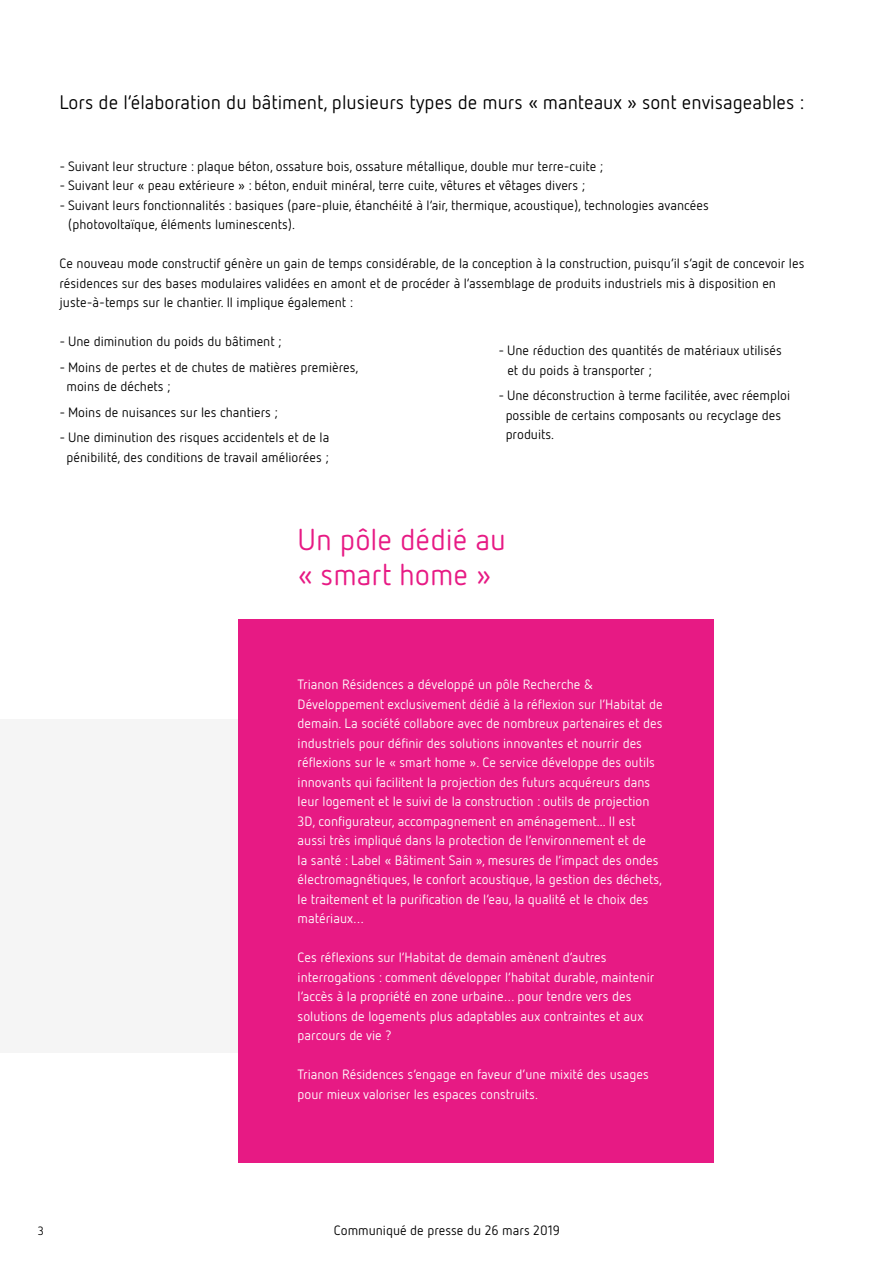
<style>
.page{position:relative;width:893px;height:1263px;background:#fff}
.page>*{position:absolute;margin:0;border:0;box-sizing:border-box;transform-origin:0 0}
.t1{font:30px/34.5px "Netto OT";color:#e71a84}
.t2{font:19.5px "Netto OT";color:#000}
.t3{font:13.5px/19.5px "Netto OT";color:#000}
.t4{font:13.5px/19.5px "Netto OT";color:#fff}
.t5{font:12px "Netto OT";color:#000}
</style>
<div class="page">
<div style="left:0;top:719px;width:465px;height:333px;background:#f5f5f5"></div>
<div style="left:238px;top:619px;width:475px;height:544px;background:#e71a84"></div>
<h2 class="t2" style="left:60px;top:91px;width:746px">Lors de l’élaboration du bâtiment, plusieurs types de murs « manteaux » sont envisageables :</h2>
<p class="t3" style="left:60px;top:156px;width:545px">- Suivant leur structure : plaque béton, ossature bois, ossature métallique, double mur terre-cuite ;</p>
<p class="t3" style="left:60px;top:176px;width:527px">- Suivant leur « peau extérieure » : béton, enduit minéral, terre cuite, vêtures et vêtages divers ;</p>
<p class="t3" style="left:68px;top:195px;width:642px;text-indent:-9px">- Suivant leurs fonctionnalités : basiques (pare-pluie, étanchéité à l’air, thermique, acoustique), technologies avancées (photovoltaïque, éléments luminescents).</p>
<p class="t3" style="left:60px;top:254px;width:746px">Ce nouveau mode constructif génère un gain de temps considérable, de la conception à la construction, puisqu’il s’agit de concevoir les résidences sur des bases modulaires validées en amont et de procéder à l’assemblage de produits industriels mis à disposition en juste-à-temps sur le chantier. Il implique également :</p>
<p class="t3" style="left:60px;top:332px;width:224px">- Une diminution du poids du bâtiment ;</p>
<p class="t3" style="left:67px;top:357px;width:293px;text-indent:-7px">- Moins de pertes et de chutes de matières premières, moins de déchets ;</p>
<p class="t3" style="left:60px;top:402px;width:220px">- Moins de nuisances sur les chantiers ;</p>
<p class="t3" style="left:60px;top:428px;width:271px;text-align:center">- Une diminution des risques accidentels et de la pénibilité, des conditions de travail améliorées ;</p>
<p class="t3" style="left:507px;top:341px;width:276px;text-indent:-9px">- Une réduction des quantités de matériaux utilisés et du poids à transporter ;</p>
<p class="t3" style="left:506px;top:386px;width:286px;text-indent:-7px">- Une déconstruction à terme facilitée, avec réemploi possible de certains composants ou recyclage des produits.</p>
<h1 class="t1" style="left:298px;top:522px;width:210px">Un pôle dédié au « smart home »</h1>
<p class="t4" style="left:298px;top:675px;width:367px">Trianon Résidences a développé un pôle Recherche &amp; Développement exclusivement dédié à la réflexion sur l’Habitat de demain. La société collabore avec de nombreux partenaires et des industriels pour définir des solutions innovantes et nourrir des réflexions sur le « smart home ». Ce service développe des outils innovants qui facilitent la projection des futurs acquéreurs dans leur logement et le suivi de la construction : outils de projection 3D, configurateur, accompagnement en aménagement... Il est aussi très impliqué dans la protection de l’environnement et de<br>la santé : Label « Bâtiment Sain », mesures de l’impact des ondes électromagnétiques, le confort acoustique, la gestion des déchets, le traitement et la purification de l’eau, la qualité́et le choix des matériaux…</p>
<p class="t4" style="left:298px;top:948px;width:358px">Ces réflexions sur l’Habitat de demain amènent d’autres interrogations : comment développer l’habitat durable, maintenir l’accès à la propriété en zone urbaine… pour tendre vers des solutions de logements plus adaptables aux contraintes et aux parcours de vie ?</p>
<p class="t4" style="left:298px;top:1065px;width:353px">Trianon Résidences s’engage en faveur d’une mixité des usages pour mieux valoriser les espaces construits.</p>
<p class="t5" style="left:38px;top:1223px;width:8px">3</p>
<p class="t3" style="left:334px;top:1220px;width:228px">Communiqué de presse du 26 mars 2019</p>
</div>
